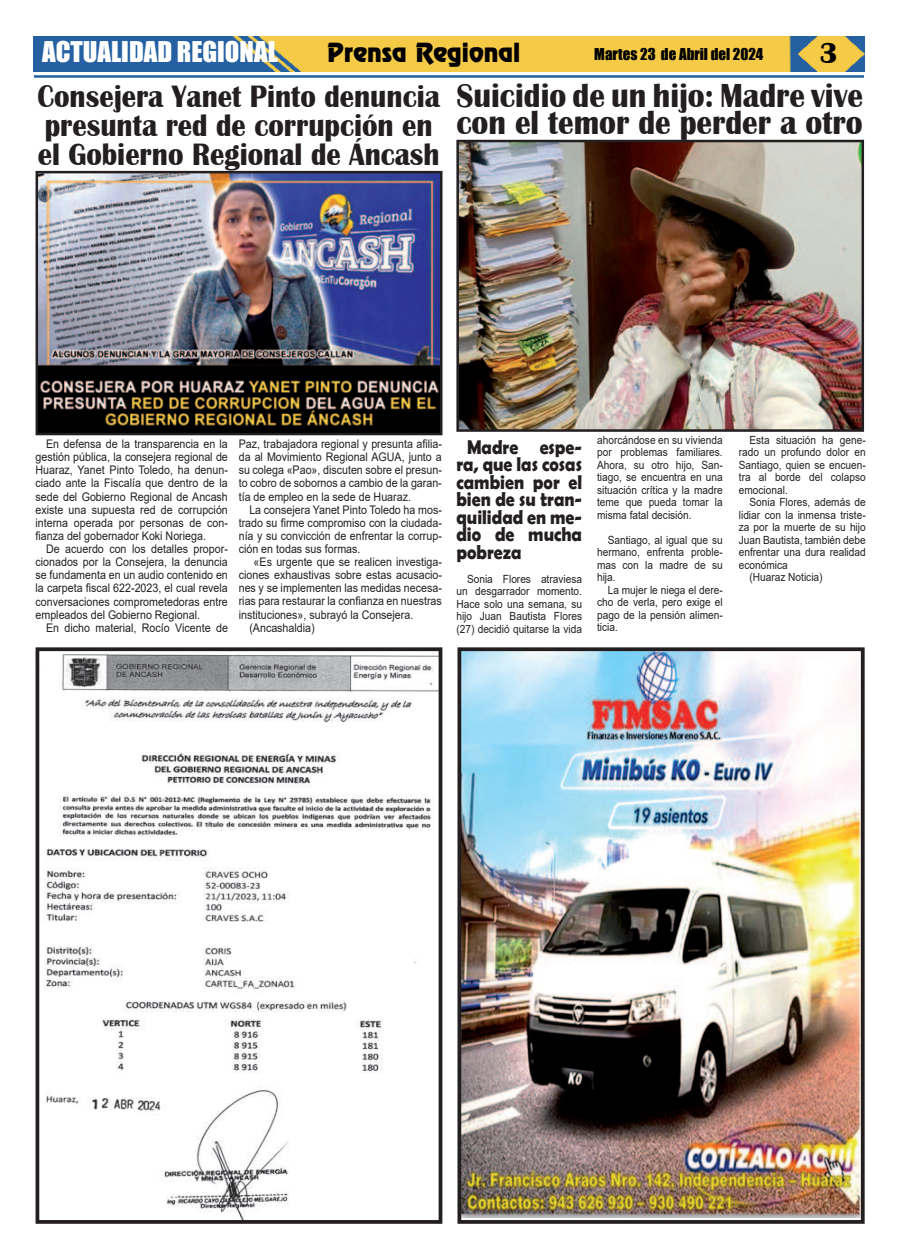
<style>
.page{position:relative;width:900px;height:1258px;background:#fff}
.page>*{position:absolute;margin:0;border:0;box-sizing:border-box;transform-origin:0 0}
.t1{font:700 34.25px/27.5px "Britannic";color:#231f20;scale:.91 1}
.t2{font:700 31.88px/28.8px "Britannic";color:#231f20;scale:.9 1}
.t3{font:700 30px "Britannic";color:#020000}
.t4{font:26.25px "Impact";color:#fff}
.t5{font:23.75px "Renfrew Normal";color:#020000}
.t6{font:700 20px/17.5px "Berlin Sans FB Demi";color:#231f20;text-align:justify;scale:.89 1}
.t7{font:15px "Impact";color:#000}
.t8{font:11.88px/13.1px "Arial";color:#231f20;text-align:justify;scale:.9 1}
.t9{font:11.25px/12.5px "Arial";color:#231f20;text-align:justify;scale:.9 1}
.s1{font-size:32.75px}
</style>
<div class="page">
<hr style="left:34px;top:75px;width:830px;height:3px;background:#2361a2">
<img style="left:34px;top:36px;width:830px;height:36px">
<img style="left:463px;top:652px;width:397px;height:566px">
<div style="left:458px;top:647px;width:407px;height:577px;border:4px solid #231f20"></div>
<img style="left:44px;top:653px;width:393px;height:566px">
<div style="left:36px;top:647px;width:406px;height:577px;border:4px solid #231f20"></div>
<img style="left:460px;top:144px;width:400px;height:284px">
<div style="left:456px;top:140px;width:408px;height:292px;border:3px solid #231f20"></div>
<img style="left:40px;top:175px;width:399px;height:256px">
<div style="left:36px;top:171px;width:407px;height:264px;border:3px solid #231f20"></div>
<h3 class="t4" style="left:42px;top:38px;width:237px">ACTUALIDAD REGIONAL</h3>
<h3 class="t5" style="left:327px;top:42px;width:194px">Prensa Regional</h3>
<p class="t7" style="left:594px;top:46px;width:170px">Martes 23 de Abril del 2024</p>
<h3 class="t3" style="left:820px;top:38px;width:20px">3</h3>
<h1 class="t1" style="left:456px;top:82px;width:448px">Suicidio de un hijo: Madre vive con el temor de perder a otro</h1>
<h2 class="t2" style="left:38px;top:82px;width:448px"><span class="s1">C</span>onsejera Yanet Pinto denuncia presunta red de corrupción en el Gobierno Regional de Áncash</h2>
<p class="t8" style="left:36px;top:438px;width:215px;text-indent:11px">En defensa de la transparencia en la gestión pública, la consejera regional de Huaraz, Yanet Pinto Toledo, ha denun&shy;ciado ante la Fiscalía que dentro de la sede del Gobierno Regional de Ancash existe una supuesta red de corrupción interna operada por personas de con-昀椀anza del gobernador Koki Noriega.</p>
<p class="t8" style="left:36px;top:543px;width:215px;text-indent:11px">De acuerdo con los detalles propor&shy;cionados por la Consejera, la denuncia se fundamenta en un audio contenido en la carpeta 昀椀scal 622-2023, el cual revela conversaciones comprometedoras entre empleados del Gobierno Regional.</p>
<p class="t8" style="left:46px;top:622px;width:203px">En dicho material, Rocío Vicente de</p>
<p class="t8" style="left:239px;top:437px;width:227px">Paz, trabajadora regional y presunta a昀椀lia&shy;da al Movimiento Regional AGUA, junto a su colega «Pao», discuten sobre el presun&shy;to cobro de sobornos a cambio de la garan&shy;tía de empleo en la sede de Huaraz.</p>
<p class="t8" style="left:239px;top:504px;width:227px;text-indent:11px">La consejera Yanet Pinto Toledo ha mos&shy;trado su 昀椀rme compromiso con la ciudada&shy;nía y su convicción de enfrentar la corrup&shy;ción en todas sus formas.</p>
<p class="t8" style="left:254px;top:556px;width:211px">«Es urgente que se realicen investiga-</p>
<p class="t8" style="left:239px;top:570px;width:227px">ciones exhaustivas sobre estas acusacio-</p>
<p class="t8" style="left:239px;top:583px;width:227px">nes y se implementen las medidas necesa-</p>
<p class="t8" style="left:239px;top:595px;width:227px">rias para restaurar la con昀椀anza en nuestras</p>
<p class="t8" style="left:239px;top:609px;width:196px">instituciones», subrayó la Consejera.</p>
<p class="t8" style="left:249px;top:622px;width:74px">(Ancashaldia)</p>
<h3 class="t6" style="left:456px;top:440px;width:143px;text-indent:11px">Madre espe&shy;ra, que las cosas cambien por el bien de su tran&shy;quilidad en me&shy;dio de mucha pobreza</h3>
<p class="t9" style="left:456px;top:573px;width:141px;text-indent:11px">Sonia Flores atraviesa un desgarrador momento.<br>Hace solo una semana, su hijo Juan Bautista Flores (27) decidió quitarse la vida</p>
<p class="t9" style="left:597px;top:434px;width:141px">ahorcándose en su vivienda por problemas familiares.<br>Ahora, su otro hijo, San&shy;tiago, se encuentra en una situación crítica y la madre teme que pueda tomar la misma fatal decisión.</p>
<p class="t9" style="left:597px;top:534px;width:141px;text-indent:11px">Santiago, al igual que su hermano, enfrenta proble&shy;mas con la madre de su hija.</p>
<p class="t9" style="left:597px;top:584px;width:141px;text-indent:11px">La mujer le niega el dere&shy;cho de verla, pero exige el pago de la pensión alimen&shy;ticia.</p>
<p class="t9" style="left:739px;top:434px;width:142px;text-indent:11px">Esta situación ha gene&shy;rado un profundo dolor en Santiago, quien se encuen&shy;tra al borde del colapso emocional.</p>
<p class="t9" style="left:750px;top:497px;width:131px">Sonia Flores, además de</p>
<p class="t9" style="left:739px;top:509px;width:142px">lidiar con la inmensa triste-</p>
<p class="t9" style="left:739px;top:522px;width:142px">za por la muerte de su hijo</p>
<p class="t9" style="left:739px;top:534px;width:142px">Juan Bautista, también debe</p>
<p class="t9" style="left:739px;top:547px;width:142px">enfrentar una dura realidad</p>
<p class="t9" style="left:739px;top:559px;width:56px">económica</p>
<p class="t9" style="left:750px;top:572px;width:83px">(Huaraz Noticia)</p>
</div>
